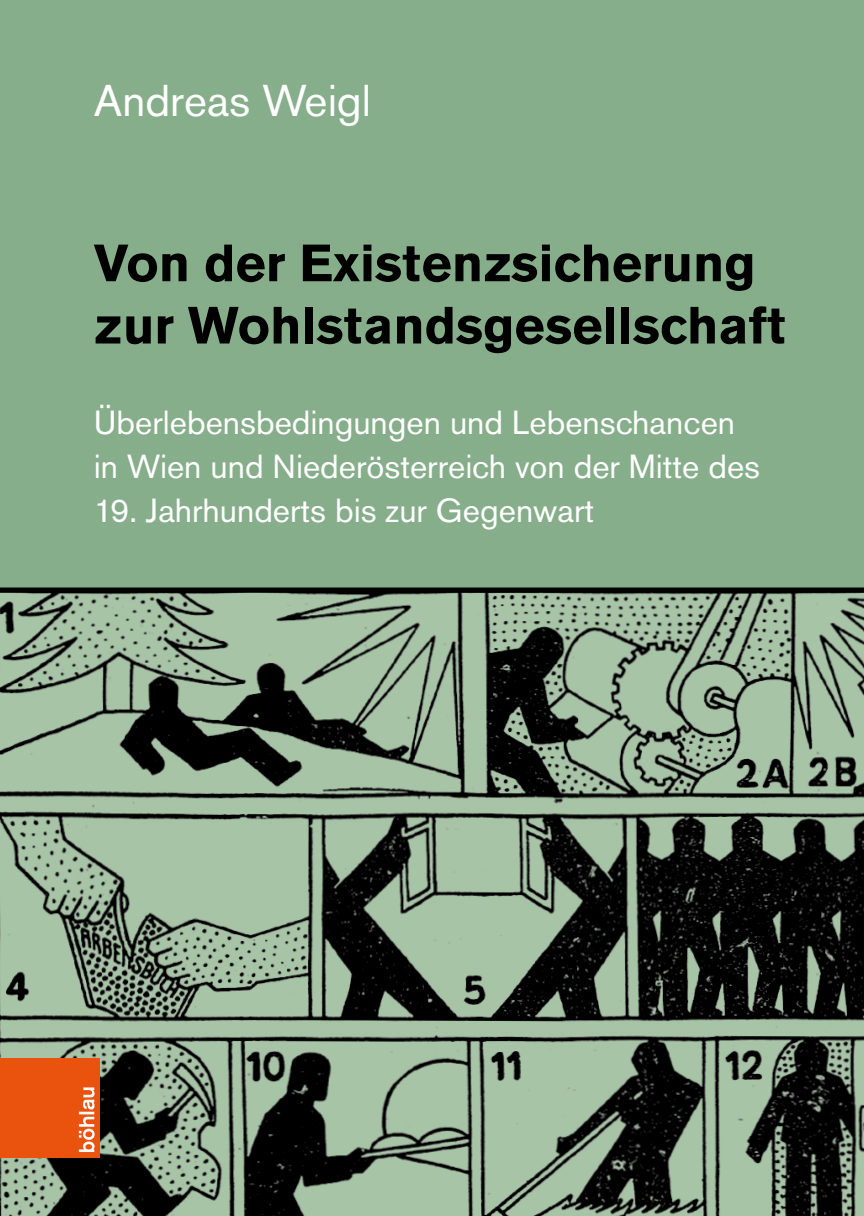
<style>
.page{position:relative;width:864px;height:1216px;background:#fff}
.page>*{position:absolute;margin:0;border:0;box-sizing:border-box;transform-origin:0 0}
.t1{font:700 51.8px/62.3px "Akzidenz Grotesk BQ";color:#000}
.t2{font:44.1px "Akzidenz Grotesk BQ";color:#fff}
.t3{font:33.07px/44.1px "Akzidenz Grotesk BQ";color:#fff}
</style>
<div class="page">
<div style="left:0;top:0;width:863px;height:590px;background:#86ae8a"></div>
<img style="left:0;top:592px;width:863px;height:623px">
<div style="left:0;top:587px;width:863px;height:5px;background:#000"></div>
<div style="left:0;top:1057px;width:99px;height:100px;background:#e9530e"></div>
<svg style="left:79px;top:1087px;width:16px;height:64px"></svg>
<h2 class="t2" style="left:94px;top:75px;width:278px">Andreas Weigl</h2>
<h1 class="t1" style="left:94px;top:233px;width:692px">Von der Existenzsicherung zur Wohlstandsgesellschaft</h1>
<p class="t3" style="left:94px;top:400px;width:667px">Überlebensbedingungen und Lebenschancen in Wien und Niederösterreich von der Mitte des</p>
<p class="t3" style="left:94px;top:488px;width:501px">19. Jahrhunderts bis zur Gegenwart</p>
</div>
